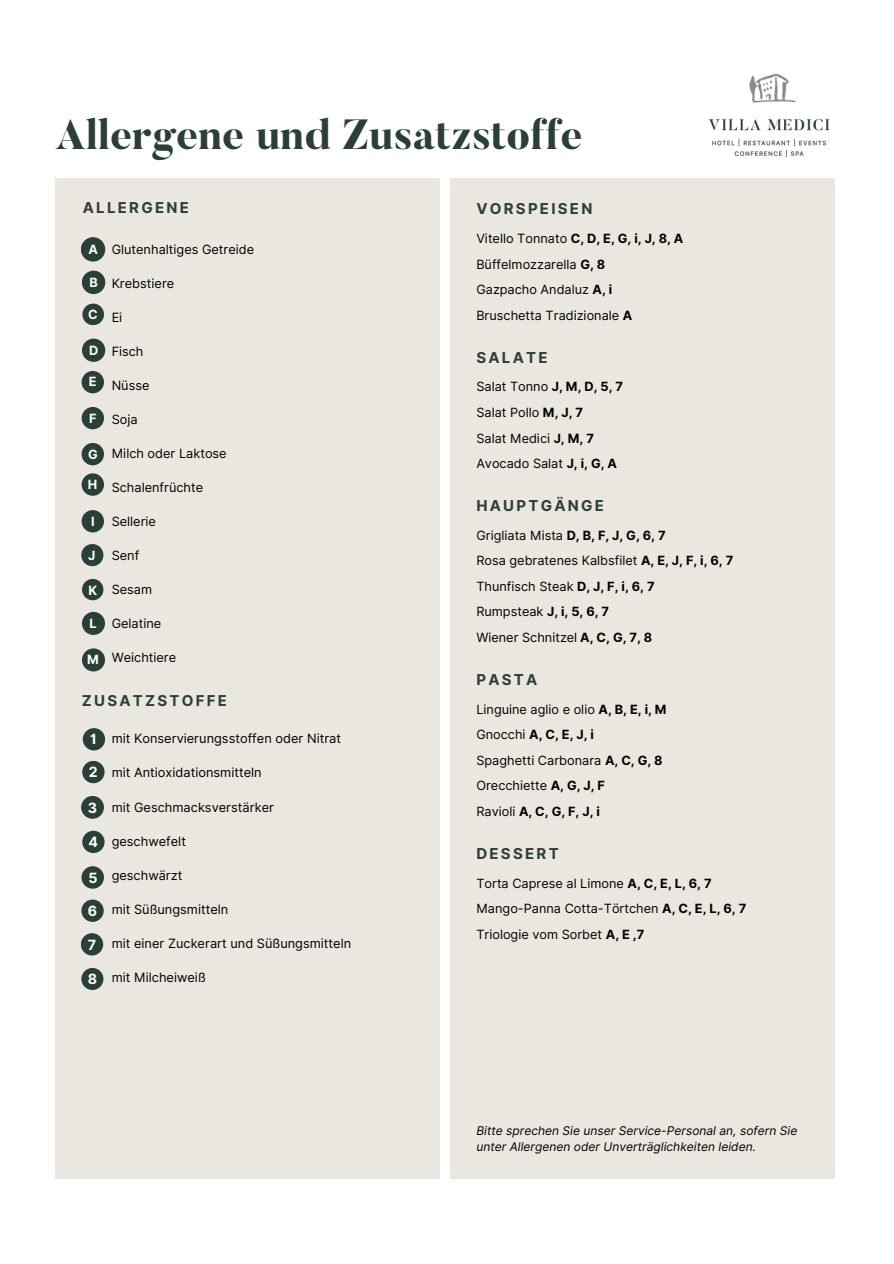
<style>
.page{position:relative;width:894px;height:1264px;background:#fff}
.page>*{position:absolute;margin:0;border:0;box-sizing:border-box;transform-origin:0 0}
.t1{font:800 42px "Butler";color:#2a3f38}
.t2{font:700 15px "Inter";letter-spacing:.15em;color:#2a3f38}
.t3{font:700 14.1px "Inter";color:#fff}
.t4{font:12.75px "Inter";color:#000}
.t5{font:700 12.75px "Inter";color:#000}
.t6{font:700 12.75px "Inter";color:#fff}
.t7{font:italic 12px "Inter";color:#000}
.s1{font-weight:400}
.s2{font-weight:700}
</style>
<div class="page">
<div style="left:450px;top:178px;width:385px;height:1000px;background:#eae7e0"></div>
<div style="left:55px;top:178px;width:385px;height:1000px;background:#eae7e0"></div>
<div style="left:81px;top:544px;width:22px;height:22px;background:#2a3f38;border-radius:50%"></div>
<div style="left:82px;top:612px;width:23px;height:23px;background:#2a3f38;border-radius:50%"></div>
<div style="left:82px;top:579px;width:21px;height:21px;background:#2a3f38;border-radius:50%"></div>
<div style="left:82px;top:303px;width:22px;height:22px;background:#2a3f38;border-radius:50%"></div>
<div style="left:81px;top:237px;width:24px;height:24px;background:#2a3f38;border-radius:50%"></div>
<div style="left:82px;top:271px;width:23px;height:23px;background:#2a3f38;border-radius:50%"></div>
<div style="left:82px;top:443px;width:22px;height:22px;background:#2a3f38;border-radius:50%"></div>
<div style="left:82px;top:371px;width:22px;height:22px;background:#2a3f38;border-radius:50%"></div>
<div style="left:82px;top:338px;width:23px;height:24px;background:#2a3f38;border-radius:50%"></div>
<div style="left:82px;top:407px;width:22px;height:22px;background:#2a3f38;border-radius:50%"></div>
<div style="left:82px;top:473px;width:22px;height:23px;background:#2a3f38;border-radius:50%"></div>
<div style="left:82px;top:510px;width:22px;height:22px;background:#2a3f38;border-radius:50%"></div>
<div style="left:82px;top:648px;width:23px;height:23px;background:#2a3f38;border-radius:50%"></div>
<div style="left:81px;top:866px;width:23px;height:22px;background:#2a3f38;border-radius:50%"></div>
<div style="left:82px;top:761px;width:23px;height:22px;background:#2a3f38;border-radius:50%"></div>
<div style="left:83px;top:728px;width:22px;height:22px;background:#2a3f38;border-radius:50%"></div>
<div style="left:82px;top:830px;width:23px;height:23px;background:#2a3f38;border-radius:50%"></div>
<div style="left:81px;top:796px;width:23px;height:22px;background:#2a3f38;border-radius:50%"></div>
<div style="left:81px;top:967px;width:22px;height:23px;background:#2a3f38;border-radius:50%"></div>
<div style="left:81px;top:899px;width:23px;height:22px;background:#2a3f38;border-radius:50%"></div>
<div style="left:81px;top:933px;width:22px;height:22px;background:#2a3f38;border-radius:50%"></div>
<img style="left:708px;top:73px;width:122px;height:85px">
<h1 class="t1" style="left:55px;top:118px;width:529px">Allergene und Zusatzstoffe</h1>
<p class="t2" style="left:83px;top:199px;width:108px">ALLERGENE</p>
<p class="t6" style="left:88px;top:241px;width:11px">A</p>
<p class="t6" style="left:89px;top:275px;width:10px">B</p>
<p class="t6" style="left:88px;top:307px;width:11px">C</p>
<p class="t6" style="left:89px;top:342px;width:11px">D</p>
<p class="t6" style="left:89px;top:374px;width:9px">E</p>
<p class="t6" style="left:89px;top:410px;width:9px">F</p>
<p class="t6" style="left:88px;top:446px;width:11px">G</p>
<p class="t6" style="left:88px;top:477px;width:11px">H</p>
<p class="t6" style="left:91px;top:513px;width:5px">I</p>
<p class="t6" style="left:88px;top:547px;width:9px">J</p>
<p class="t6" style="left:88px;top:582px;width:10px">K</p>
<p class="t6" style="left:89px;top:615px;width:9px">L</p>
<p class="t6" style="left:87px;top:652px;width:13px">M</p>
<p class="t4" style="left:112px;top:242px;width:144px">Glutenhaltiges Getreide</p>
<p class="t4" style="left:112px;top:276px;width:64px">Krebstiere</p>
<p class="t4" style="left:112px;top:310px;width:12px">Ei</p>
<p class="t4" style="left:112px;top:344px;width:33px">Fisch</p>
<p class="t4" style="left:112px;top:378px;width:39px">Nüsse</p>
<p class="t4" style="left:112px;top:412px;width:27px">Soja</p>
<p class="t4" style="left:112px;top:446px;width:116px">Milch oder Laktose</p>
<p class="t4" style="left:112px;top:480px;width:93px">Schalenfrüchte</p>
<p class="t4" style="left:112px;top:514px;width:46px">Sellerie</p>
<p class="t4" style="left:112px;top:548px;width:29px">Senf</p>
<p class="t4" style="left:112px;top:582px;width:42px">Sesam</p>
<p class="t4" style="left:112px;top:616px;width:51px">Gelatine</p>
<p class="t4" style="left:112px;top:650px;width:66px">Weichtiere</p>
<h2 class="t2" style="left:82px;top:691px;width:147px">ZUSATZSTOFFE</h2>
<p class="t3" style="left:90px;top:730px;width:8px">1</p>
<p class="t3" style="left:89px;top:763px;width:10px">2</p>
<p class="t3" style="left:88px;top:799px;width:11px">3</p>
<p class="t3" style="left:88px;top:833px;width:11px">4</p>
<p class="t3" style="left:88px;top:869px;width:11px">5</p>
<p class="t3" style="left:88px;top:902px;width:11px">6</p>
<p class="t3" style="left:88px;top:936px;width:10px">7</p>
<h2 class="t4" style="left:112px;top:731px;width:231px">mit Konservierungsstoffen oder Nitrat</h2>
<p class="t4" style="left:112px;top:765px;width:151px">mit Antioxidationsmitteln</p>
<p class="t4" style="left:112px;top:799px;width:164px">mit Geschmacksverstärker</p>
<p class="t4" style="left:112px;top:833px;width:76px">geschwefelt</p>
<p class="t4" style="left:112px;top:867px;width:72px">geschwärzt</p>
<p class="t4" style="left:112px;top:901px;width:118px">mit Süßungsmitteln</p>
<p class="t4" style="left:112px;top:935px;width:241px">mit einer Zuckerart und Süßungsmitteln</p>
<p class="t3" style="left:88px;top:970px;width:11px">8</p>
<p class="t4" style="left:112px;top:970px;width:96px">mit Milcheiweiß</p>
<p class="t2" style="left:476px;top:200px;width:117px">VORSPEISEN</p>
<p class="t5" style="left:476px;top:231px;width:208px"><span class="s1">Vitello Tonnato</span> C, D, E, G, i, J, 8, A</p>
<p class="t4" style="left:476px;top:256px;width:130px">Büffelmozzarella <span class="s2">G, 8</span></p>
<p class="t4" style="left:476px;top:282px;width:137px">Gazpacho Andaluz <span class="s2">A, i</span></p>
<h2 class="t4" style="left:476px;top:307px;width:157px">Bruschetta Tradizionale <span class="s2">A</span></h2>
<p class="t2" style="left:476px;top:348px;width:73px">SALATE</p>
<p class="t4" style="left:476px;top:379px;width:148px">Salat Tonno <span class="s2">J, M, D, 5, 7</span></p>
<p class="t4" style="left:476px;top:405px;width:108px">Salat Pollo <span class="s2">M, J, 7</span></p>
<p class="t4" style="left:476px;top:430px;width:119px">Salat Medici <span class="s2">J, M, 7</span></p>
<h2 class="t4" style="left:476px;top:456px;width:142px">Avocado Salat <span class="s2">J, i, G, A</span></h2>
<p class="t2" style="left:476px;top:497px;width:129px">HAUPTGÄNGE</p>
<p class="t4" style="left:476px;top:527px;width:191px">Grigliata Mista <span class="s2">D, B, F, J, G, 6, 7</span></p>
<p class="t4" style="left:476px;top:553px;width:258px">Rosa gebratenes Kalbsfilet <span class="s2">A, E, J, F, i, 6, 7</span></p>
<p class="t4" style="left:476px;top:578px;width:180px">Thunfisch Steak <span class="s2">D, J, F, i, 6, 7</span></p>
<p class="t4" style="left:476px;top:604px;width:134px">Rumpsteak <span class="s2">J, i, 5, 6, 7</span></p>
<h2 class="t4" style="left:476px;top:629px;width:177px">Wiener Schnitzel <span class="s2">A, C, G, 7, 8</span></h2>
<p class="t2" style="left:476px;top:671px;width:62px">PASTA</p>
<p class="t4" style="left:476px;top:701px;width:192px">Linguine aglio e olio <span class="s2">A, B, E, i, M</span></p>
<p class="t5" style="left:476px;top:727px;width:119px"><span class="s1">Gnocchi</span> A, C, E, J, i</p>
<p class="t4" style="left:476px;top:752px;width:188px">Spaghetti Carbonara <span class="s2">A, C, G, 8</span></p>
<p class="t4" style="left:476px;top:778px;width:130px">Orecchiette <span class="s2">A, G, J, F</span></p>
<h2 class="t5" style="left:476px;top:803px;width:125px"><span class="s1">Ravioli</span> A, C, G, F, J, i</h2>
<p class="t2" style="left:476px;top:844px;width:84px">DESSERT</p>
<p class="t4" style="left:476px;top:875px;width:237px">Torta Caprese al Limone <span class="s2">A, C, E, L, 6, 7</span></p>
<p class="t4" style="left:476px;top:901px;width:271px">Mango-Panna Cotta-Törtchen <span class="s2">A, C, E, L, 6, 7</span></p>
<p class="t4" style="left:476px;top:926px;width:169px">Triologie vom Sorbet <span class="s2">A, E ,7</span></p>
<p class="t7" style="left:476px;top:1123px;width:322px">Bitte sprechen Sie unser Service-Personal an, sofern Sie</p>
<h2 class="t7" style="left:476px;top:1139px;width:281px">unter Allergenen oder Unverträglichkeiten leiden.</h2>
</div>
